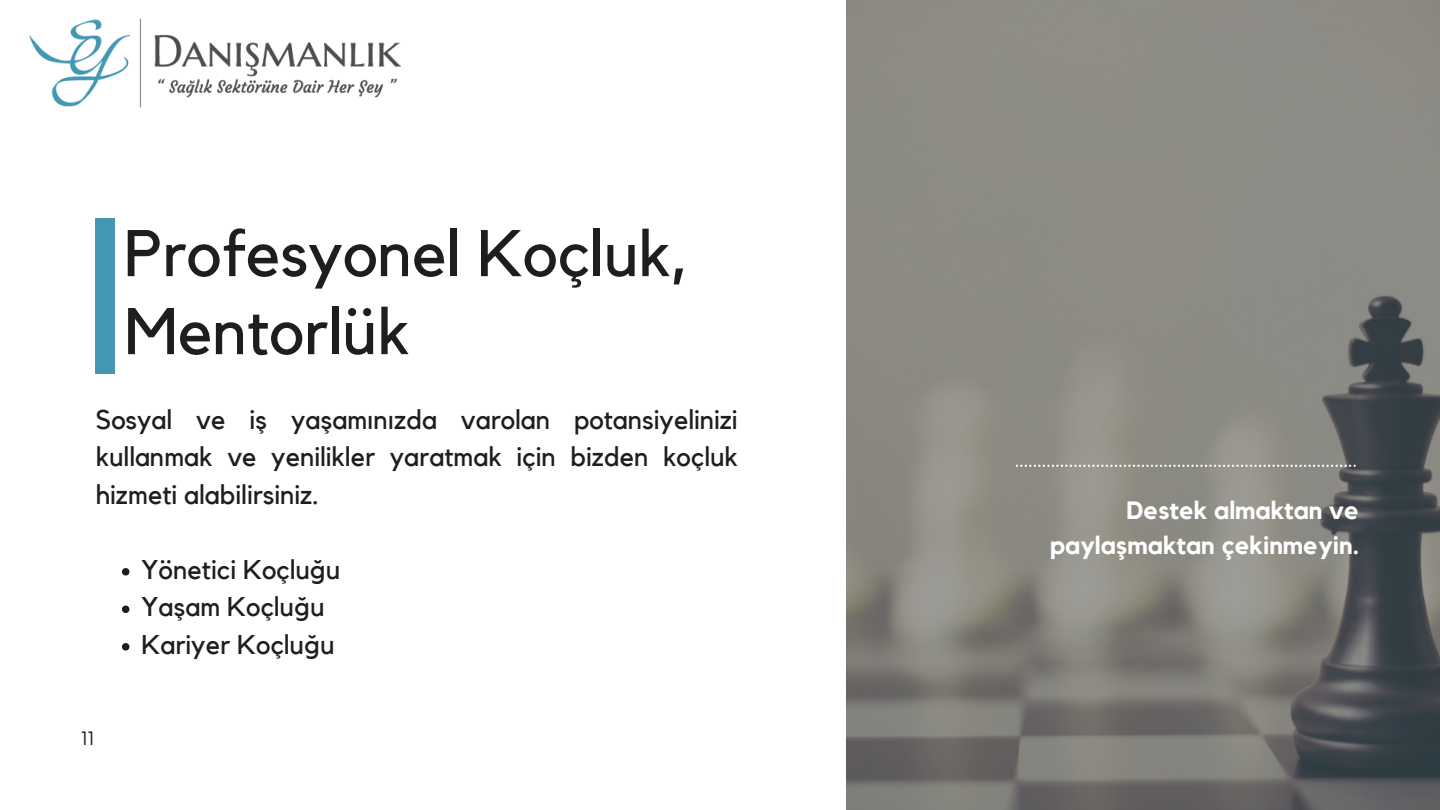
<style>
.page{position:relative;width:1440px;height:810px;background:#fff}
.page>*{position:absolute;margin:0;border:0;box-sizing:border-box;transform-origin:0 0}
.t1{font:65.1px/78px "Kollektif";color:#1e1e1e}
.t2{font:27px/37.5px "Kollektif";color:#1e1e1e}
.t3{font:700 25px/34.5px "Kollektif";color:#fff;text-align:right}
.t4{font:18px "Now";color:#1e1e1e}
</style>
<div class="page">
<img style="left:846px;top:0;width:594px;height:810px">
<svg style="left:1016px;top:465px;width:340px;height:2px"></svg>
<svg style="left:122px;top:568px;width:7px;height:8px"></svg>
<svg style="left:122px;top:606px;width:7px;height:7px"></svg>
<svg style="left:122px;top:643px;width:7px;height:8px"></svg>
<div style="left:96px;top:218px;width:19px;height:156px;background:#4297b3"></div>
<img style="left:29px;top:19px;width:371px;height:89px">
<h1 class="t1" style="left:124px;top:217px;width:567px">Profesyonel Koçluk,<br>Mentorlük</h1>
<p class="t2" style="left:96px;top:401px;width:644px;text-align:justify">Sosyal ve iş yaşamınızda varolan potansiyelinizi kullanmak ve yenilikler yaratmak için bizden koçluk hizmeti alabilirsiniz.</p>
<p class="t4" style="left:81px;top:729px;width:15px">11</p>
<p class="t2" style="left:142px;top:551px;width:200px">Yönetici Koçluğu<br>Yaşam Koçluğu<br>Kariyer Koçluğu</p>
<p class="t3" style="left:1050px;top:494px;width:310px">Destek almaktan ve paylaşmaktan çekinmeyin.</p>
</div>
